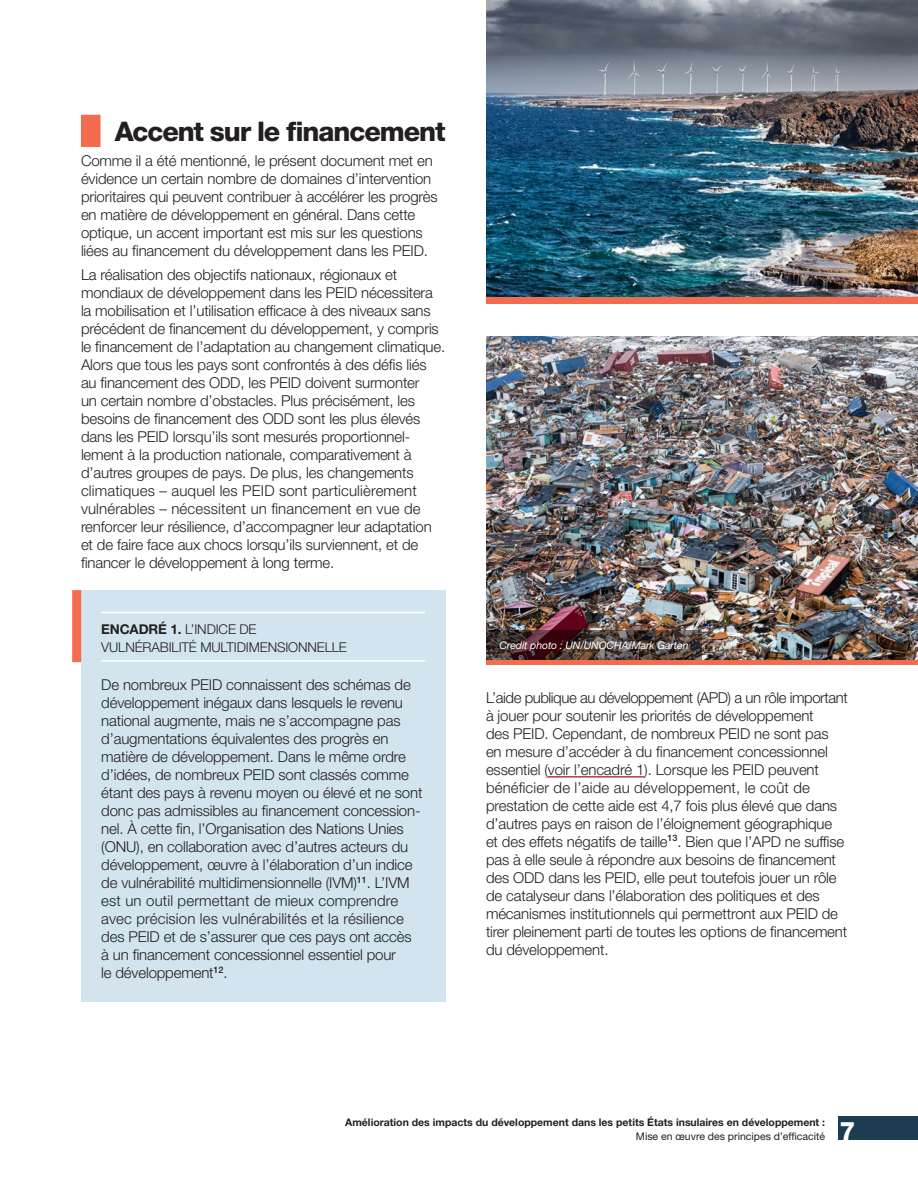
<style>
.page{position:relative;width:918px;height:1188px;background:#fff}
.page>*{position:absolute;margin:0;border:0;box-sizing:border-box;transform-origin:0 0}
.t1{font:800 27px "Helvetica Neue LT Std";letter-spacing:-.04em;color:#231f20}
.t2{font:800 25.5px "Helvetica Neue LT Std";color:#fff}
.t3{font:300 15px/18px "Helvetica Neue LT Std";letter-spacing:-.01em;color:#231f20}
.t4{font:300 13.5px/18px "Helvetica Neue LT Std";letter-spacing:-.01em;color:#231f20}
.t5{font:700 10.5px "Helvetica Neue LT Std";color:#231f20}
.t6{font:10.5px "Helvetica Neue LT Std";color:#231f20}
.t7{font:italic 10.5px "Helvetica Neue LT Std";letter-spacing:-.01em;color:#fff}
.s1{font-weight:700}
</style>
<div class="page">
<div style="left:81px;top:115px;width:19px;height:32px;background:#f36c50"></div>
<div style="left:81px;top:590px;width:365px;height:86px;background:#d2e4ee"></div>
<div style="left:72px;top:590px;width:9px;height:72px;background:#f36c50"></div>
<hr style="left:101px;top:612px;width:324px;height:1px;background:#fff">
<hr style="left:101px;top:660px;width:324px;height:2px;background:#fff">
<div style="left:81px;top:672px;width:365px;height:330px;background:#d2e4ee"></div>
<hr style="left:548px;top:776px;width:96px;height:2px;background:#b83a38">
<img style="left:486px;top:0;width:432px;height:297px">
<div style="left:486px;top:297px;width:432px;height:7px;background:#f36c50"></div>
<div style="left:486px;top:658px;width:432px;height:7px;background:#f36c50"></div>
<img style="left:486px;top:336px;width:432px;height:324px">
<img style="left:486px;top:631px;width:216px;height:29px">
<div style="left:839px;top:1116px;width:79px;height:24px;background:#1c3d50"></div>
<h1 class="t1" style="left:115px;top:115px;width:332px">Accent sur le financement</h1>
<p class="t3" style="left:81px;top:151px;width:358px">Comme il a été mentionné, le présent document met en évidence un certain nombre de domaines d’intervention prioritaires qui peuvent contribuer à accélérer les progrès en matière de développement en général. Dans cette optique, un accent important est mis sur les questions liées au financement du développement dans les PEID.</p>
<p class="t3" style="left:81px;top:266px;width:366px">La réalisation des objectifs nationaux, régionaux et mondiaux de développement dans les PEID nécessitera la mobilisation et l’utilisation efficace à des niveaux sans précédent de financement du développement, y compris le financement de l’adaptation au changement climatique.<br>Alors que tous les pays sont confrontés à des défis liés au financement des ODD, les PEID doivent surmonter<br>un certain nombre d’obstacles. Plus précisément, les besoins de financement des ODD sont les plus élevés dans les PEID lorsqu’ils sont mesurés proportionnel&shy;lement à la production nationale, comparativement à d’autres groupes de pays. De plus, les changements climatiques – auquel les PEID sont particulièrement vulnérables – nécessitent un financement en vue de renforcer leur résilience, d’accompagner leur adaptation et de faire face aux chocs lorsqu’ils surviennent, et de financer le développement à long terme.</p>
<p class="t4" style="left:101px;top:619px;width:247px"><span class="s1">ENCADRÉ 1.</span> L’INDICE DE<br>VULNÉRABILITÉ MULTIDIMENSIONNELLE</p>
<p class="t3" style="left:101px;top:675px;width:323px">De nombreux PEID connaissent des schémas de développement inégaux dans lesquels le revenu national augmente, mais ne s’accompagne pas d’augmentations équivalentes des progrès en matière de développement. Dans le même ordre d’idées, de nombreux PEID sont classés comme étant des pays à revenu moyen ou élevé et ne sont donc pas admissibles au financement concession&shy;nel. À cette fin, l’Organisation des Nations Unies (ONU), en collaboration avec d’autres acteurs du développement, œuvre à l’élaboration d’un indice de vulnérabilité multidimensionnelle (IVM)<sup>11</sup>. L’IVM est un outil permettant de mieux comprendre avec précision les vulnérabilités et la résilience des PEID et de s’assurer que ces pays ont accès à un financement concessionnel essentiel pour<br>le développement<sup>12</sup>.</p>
<p class="t7" style="left:500px;top:639px;width:191px">Credit photo : UN/UNOCHA/Mark Garten</p>
<p class="t3" style="left:486px;top:688px;width:363px">L’aide publique au développement (APD) a un rôle important à jouer pour soutenir les priorités de développement<br>des PEID. Cependant, de nombreux PEID ne sont pas en mesure d’accéder à du financement concessionnel essentiel (voir l’encadré 1). Lorsque les PEID peuvent bénéficier de l’aide au développement, le coût de prestation de cette aide est 4,7 fois plus élevé que dans d’autres pays en raison de l’éloignement géographique et des effets négatifs de taille<sup>13</sup>. Bien que l’APD ne suffise pas à elle seule à répondre aux besoins de financement des ODD dans les PEID, elle peut toutefois jouer un rôle de catalyseur dans l’élaboration des politiques et des mécanismes institutionnels qui permettront aux PEID de tirer pleinement parti de toutes les options de financement du développement.</p>
<p class="t5" style="left:345px;top:1116px;width:481px">Amélioration des impacts du développement dans les petits États insulaires en développement :</p>
<p class="t6" style="left:636px;top:1130px;width:191px">Mise en œuvre des principes d’efficacité</p>
<h2 class="t2" style="left:839px;top:1116px;width:18px">7</h2>
</div>
